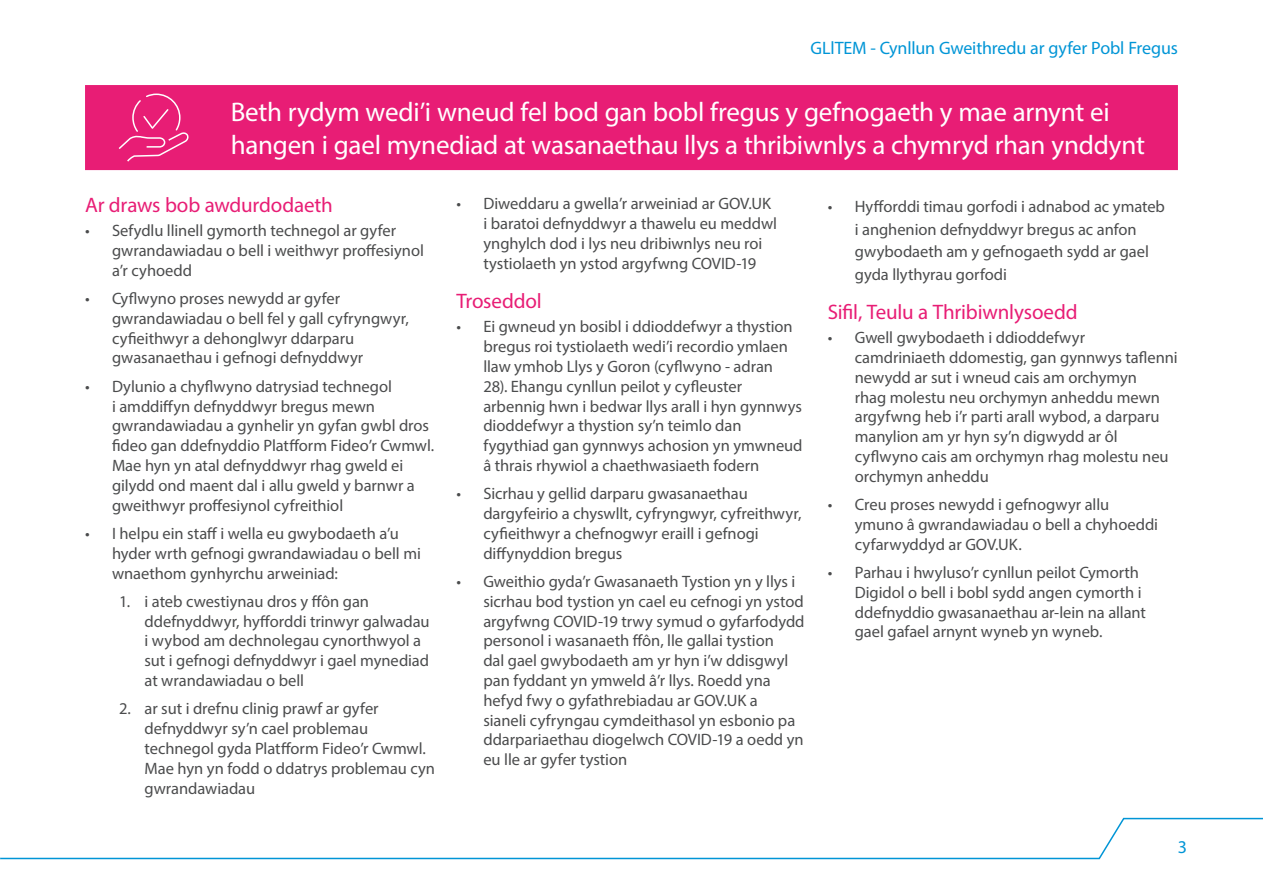
<style>
.page{position:relative;width:1263px;height:893px;background:#fff}
.page>*{position:absolute;margin:0;border:0;box-sizing:border-box;transform-origin:0 0}
.Body_text{font:27px/32.4px "Myriad Pro";letter-spacing:-.01em;color:#fff}
.Heading_2{font:21px "Myriad Pro";letter-spacing:-.01em;color:#e81d75}
.t1{font:18px "Myriad Pro";letter-spacing:-.01em;color:#0095d6}
.t2{font:16.5px/19.8px "Myriad Pro";color:#4b4c4d}
</style>
<div class="page">
<svg style="left:2px;top:817px;width:1261px;height:43px"></svg>
<div style="left:85px;top:85px;width:1093px;height:85px;background:#e81d75"></div>
<svg style="left:117px;top:93px;width:74px;height:70px;background:#e93080"></svg>
<p class="t1" style="left:810px;top:37px;width:369px">GLlTEM - Cynllun Gweithredu ar gyfer Pobl Fregus</p>
<p class="Body_text" style="left:231px;top:96px;width:916px">Beth rydym wedi’i wneud fel bod gan bobl fregus y gefnogaeth y mae arnynt ei hangen i gael mynediad at wasanaethau llys a thribiwnlys a chymryd rhan ynddynt</p>
<p class="Heading_2" style="left:85px;top:192px;width:249px">Ar draws bob awdurdodaeth</p>
<p class="t2" style="left:112px;top:220px;width:313px;text-indent:-27px">• Sefydlu llinell gymorth technegol ar gyfer gwrandawiadau o bell i weithwyr proffesiynol a’r cyhoedd</p>
<p class="t2" style="left:112px;top:288px;width:298px;text-indent:-27px">• Cyflwyno proses newydd ar gyfer gwrandawiadau o bell fel y gall cyfryngwyr, cyfieithwyr a dehonglwyr ddarparu gwasanaethau i gefnogi defnyddwyr</p>
<p class="t2" style="left:112px;top:376px;width:324px;text-indent:-27px">• Dylunio a chyflwyno datrysiad technegol<br>i amddiffyn defnyddwyr bregus mewn gwrandawiadau a gynhelir yn gyfan gwbl dros fideo gan ddefnyddio Platfform Fideo’r Cwmwl.<br>Mae hyn yn atal defnyddwyr rhag gweld ei gilydd ond maent dal i allu gweld y barnwr a gweithwyr proffesiynol cyfreithiol</p>
<p class="t2" style="left:112px;top:523px;width:310px;text-indent:-27px">• I helpu ein staff i wella eu gwybodaeth a’u hyder wrth gefnogi gwrandawiadau o bell mi wnaethom gynhyrchu arweiniad:</p>
<p class="t2" style="left:145px;top:591px;width:287px;text-indent:-26px">1. i ateb cwestiynau dros y ffôn gan ddefnyddwyr, hyfforddi trinwyr galwadau i wybod am dechnolegau cynorthwyol a sut i gefnogi defnyddwyr i gael mynediad at wrandawiadau o bell</p>
<p class="t2" style="left:145px;top:699px;width:292px;text-indent:-26px">2. ar sut i drefnu clinig prawf ar gyfer defnyddwyr sy’n cael problemau technegol gyda Platfform Fideo’r Cwmwl.<br>Mae hyn yn fodd o ddatrys problemau cyn gwrandawiadau</p>
<p class="t2" style="left:483px;top:194px;width:295px;text-indent:-27px">• Diweddaru a gwella’r arweiniad ar GOV.UK i baratoi defnyddwyr a thawelu eu meddwl ynghylch dod i lys neu dribiwnlys neu roi tystiolaeth yn ystod argyfwng COVID-19</p>
<p class="Heading_2" style="left:456px;top:288px;width:87px">Troseddol</p>
<p class="t2" style="left:483px;top:317px;width:321px;text-indent:-27px">• Ei gwneud yn bosibl i ddioddefwyr a thystion bregus roi tystiolaeth wedi’i recordio ymlaen llaw ymhob Llys y Goron (cyflwyno - adran<br>28). Ehangu cynllun peilot y cyfleuster arbennig hwn i bedwar llys arall i hyn gynnwys dioddefwyr a thystion sy’n teimlo dan fygythiad gan gynnwys achosion yn ymwneud â thrais rhywiol a chaethwasiaeth fodern</p>
<p class="t2" style="left:483px;top:484px;width:319px;text-indent:-27px">• Sicrhau y gellid darparu gwasanaethau dargyfeirio a chyswllt, cyfryngwyr, cyfreithwyr, cyfieithwyr a chefnogwyr eraill i gefnogi diffynyddion bregus</p>
<p class="t2" style="left:483px;top:571px;width:323px;text-indent:-27px">• Gweithio gyda’r Gwasanaeth Tystion yn y llys i sicrhau bod tystion yn cael eu cefnogi yn ystod argyfwng COVID-19 trwy symud o gyfarfodydd personol i wasanaeth ffôn, lle gallai tystion<br>dal gael gwybodaeth am yr hyn i’w ddisgwyl pan fyddant yn ymweld â’r llys. Roedd yna hefyd fwy o gyfathrebiadau ar GOV.UK a sianeli cyfryngau cymdeithasol yn esbonio pa ddarpariaethau diogelwch COVID-19 a oedd yn eu lle ar gyfer tystion</p>
<p class="t2" style="left:855px;top:195px;width:312px;line-height:22.5px;text-indent:-27px">• Hyfforddi timau gorfodi i adnabod ac ymateb i anghenion defnyddwyr bregus ac anfon gwybodaeth am y gefnogaeth sydd ar gael gyda llythyrau gorfodi</p>
<p class="Heading_2" style="left:828px;top:299px;width:251px">Sifil, Teulu a Thribiwnlysoedd</p>
<p class="t2" style="left:855px;top:327px;width:324px;text-indent:-27px">• Gwell gwybodaeth i ddioddefwyr camdriniaeth ddomestig, gan gynnwys taflenni newydd ar sut i wneud cais am orchymyn<br>rhag molestu neu orchymyn anheddu mewn argyfwng heb i’r parti arall wybod, a darparu manylion am yr hyn sy’n digwydd ar ôl cyflwyno cais am orchymyn rhag molestu neu orchymyn anheddu</p>
<p class="t2" style="left:855px;top:494px;width:305px;text-indent:-27px">• Creu proses newydd i gefnogwyr allu ymuno â gwrandawiadau o bell a chyhoeddi cyfarwyddyd ar GOV.UK.</p>
<p class="t2" style="left:855px;top:562px;width:293px;text-indent:-27px">• Parhau i hwyluso’r cynllun peilot Cymorth Digidol o bell i bobl sydd angen cymorth i ddefnyddio gwasanaethau ar-lein na allant gael gafael arnynt wyneb yn wyneb.</p>
<p class="t1" style="left:1178px;top:835px;width:11px">3</p>
</div>
